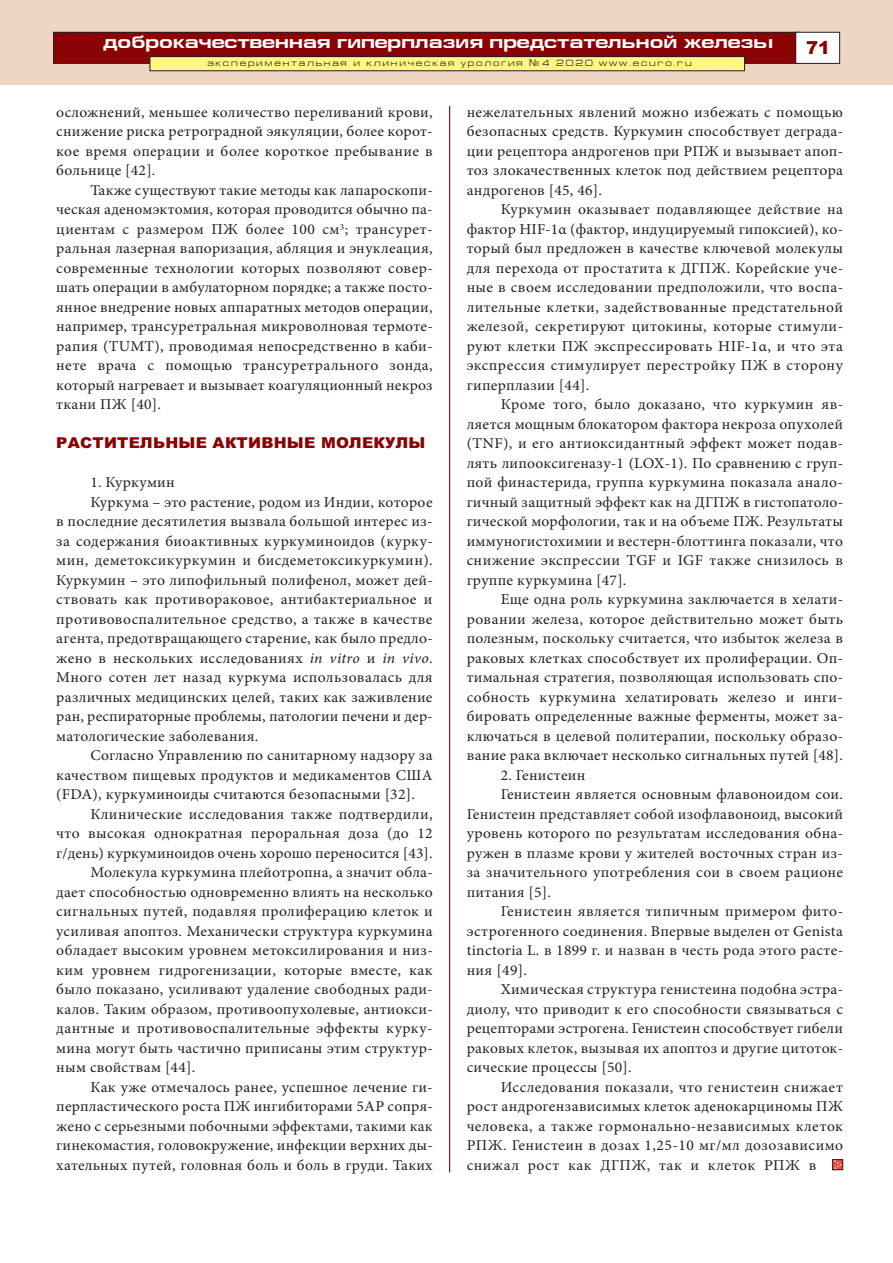
<style>
.page{position:relative;width:893px;height:1263px;background:#fff}
.page>*{position:absolute;margin:0;border:0;box-sizing:border-box;transform-origin:0 0}
.t1{font:700 18px "Europe Ext";color:#fff}
.t2{font:900 18px "Arial";color:#8b0202}
.t3{font:15px/19.5px "Minion Pro";letter-spacing:.015em;color:#231f20;text-align:justify;scale:1.04 1}
.t4{font:900 15px "Arial";letter-spacing:.015em;color:#8b0202;scale:1.04 1}
.t5{font:9px "Europe Ext Normal";letter-spacing:.2em;color:#231f20}
.s1{font-family:"Europe"}
.s2{font-style:italic}
</style>
<div class="page">
<div style="left:832px;top:1159px;width:11px;height:11px;border:1px solid #231f20"></div>
<svg style="left:833px;top:1159px;width:10px;height:10px"></svg>
<hr style="left:449px;top:106px;width:1px;height:1066px;background:#8b0202">
<div style="left:0;top:0;width:893px;height:85px;background:#eed5c4"></div>
<div style="left:54px;top:33px;width:745px;height:30px;background:#8b0202"></div>
<div style="left:53px;top:32px;width:746px;height:32px;border:1px solid #231f20"></div>
<div style="left:796px;top:33px;width:43px;height:30px;background:#fff"></div>
<div style="left:795px;top:32px;width:45px;height:32px;border:1px solid #231f20"></div>
<div style="left:150px;top:57px;width:594px;height:13px;background:#fff685"></div>
<div style="left:150px;top:56px;width:595px;height:15px;border:1px solid #231f20"></div>
<p class="t1" style="left:103px;top:31px;width:672px">доброкачественная гиперплазия предстательной железы</p>
<p class="t5" style="left:207px;top:58px;width:486px">экспериментальная и клиническая урология <span class="s1">¹</span>4 2020 www.ecuro.ru</p>
<p class="t2" style="left:806px;top:37px;width:26px">71</p>
<p class="t3" style="left:56px;top:104px;width:364px">осложнений, меньшее количество переливаний крови, снижение риска ретроградной эякуляции, более корот&shy;кое время операции и более короткое пребывание в больнице [42].</p>
<p class="t3" style="left:56px;top:182px;width:364px;text-indent:34px">Также существуют такие методы как лапароскопи&shy;ческая аденомэктомия, которая проводится обычно па&shy;циентам с размером ПЖ более 100 см<sup>3</sup>; трансурет&shy;ральная лазерная вапоризация, абляция и энуклеация, современные технологии которых позволяют совер&shy;шать операции в амбулаторном порядке; а также посто&shy;янное внедрение новых аппаратных методов операции, например, трансуретральная микроволновая термоте&shy;рапия (TUMT), проводимая непосредственно в каби&shy;нете врача с помощью трансуретрального зонда, который нагревает и вызывает коагуляционный некроз ткани ПЖ [40].</p>
<p class="t4" style="left:56px;top:434px;width:356px">РАСТИТЕЛЬНЫЕ АКТИВНЫЕ МОЛЕКУЛЫ</p>
<p class="t3" style="left:90px;top:474px;width:83px">1. Куркумин</p>
<p class="t3" style="left:56px;top:494px;width:364px;text-indent:34px">Куркума – это растение, родом из Индии, которое в последние десятилетия вызвала большой интерес из&shy;за содержания биоактивных куркуминоидов (курку&shy;мин, деметоксикуркумин и бисдеметоксикуркумин).<br>Куркумин – это липофильный полифенол, может дей&shy;ствовать как противораковое, антибактериальное и противовоспалительное средство, а также в качестве агента, предотвращающего старение, как было предло&shy;жено в нескольких исследованиях <span class="s2">in vitro</span> и <span class="s2">in vivo</span>.<br>Много сотен лет назад куркума использовалась для различных медицинских целей, таких как заживление ран, респираторные проблемы, патологии печени и дер&shy;матологические заболевания.</p>
<p class="t3" style="left:56px;top:747px;width:363px;text-indent:34px">Согласно Управлению по санитарному надзору за качеством пищевых продуктов и медикаментов США (FDA), куркуминоиды считаются безопасными [32].</p>
<p class="t3" style="left:56px;top:806px;width:363px;text-indent:34px">Клинические исследования также подтвердили, что высокая однократная пероральная доза (до 12 г/день) куркуминоидов очень хорошо переносится [43].</p>
<p class="t3" style="left:56px;top:864px;width:364px;text-indent:34px">Молекула куркумина плейотропна, а значит обла&shy;дает способностью одновременно влиять на несколько сигнальных путей, подавляя пролиферацию клеток и усиливая апоптоз. Механически структура куркумина обладает высоким уровнем метоксилирования и низ&shy;ким уровнем гидрогенизации, которые вместе, как было показано, усиливают удаление свободных ради&shy;калов. Таким образом, противоопухолевые, антиокси&shy;дантные и противовоспалительные эффекты курку&shy;мина могут быть частично приписаны этим структур&shy;ным свойствам [44].</p>
<p class="t3" style="left:56px;top:1079px;width:364px;text-indent:34px">Как уже отмечалось ранее, успешное лечение ги&shy;перпластического роста ПЖ ингибиторами 5АР сопря&shy;жено с серьезными побочными эффектами, такими как гинекомастия, головокружение, инфекции верхних ды&shy;хательных путей, головная боль и боль в груди. Таких</p>
<p class="t3" style="left:467px;top:104px;width:364px">нежелательных явлений можно избежать с помощью безопасных средств. Куркумин способствует деграда&shy;ции рецептора андрогенов при РПЖ и вызывает апоп&shy;тоз злокачественных клеток под действием рецептора андрогенов [45, 46].</p>
<p class="t3" style="left:467px;top:201px;width:364px;text-indent:34px">Куркумин оказывает подавляющее действие на фактор HIF-1α (фактор, индуцируемый гипоксией), ко&shy;торый был предложен в качестве ключевой молекулы для перехода от простатита к ДГПЖ. Корейские уче&shy;ные в своем исследовании предположили, что воспа&shy;лительные клетки, задействованные предстательной железой, секретируют цитокины, которые стимули&shy;руют клетки ПЖ экспрессировать HIF-1α, и что эта экспрессия стимулирует перестройку ПЖ в сторону гиперплазии [44].</p>
<p class="t3" style="left:467px;top:396px;width:364px;text-indent:34px">Кроме того, было доказано, что куркумин яв&shy;ляется мощным блокатором фактора некроза опухолей (TNF), и его антиоксидантный эффект может подав&shy;лять липооксигеназу-1 (LOX-1). По сравнению с груп&shy;пой финастерида, группа куркумина показала анало&shy;гичный защитный эффект как на ДГПЖ в гистопатоло&shy;гической морфологии, так и на объеме ПЖ. Результаты иммуногистохимии и вестерн-блоттинга показали, что снижение экспрессии TGF и IGF также снизилось в группе куркумина [47].</p>
<p class="t3" style="left:467px;top:591px;width:364px;text-indent:34px">Еще одна роль куркумина заключается в хелати&shy;ровании железа, которое действительно может быть полезным, поскольку считается, что избыток железа в раковых клетках способствует их пролиферации. Оп&shy;тимальная стратегия, позволяющая использовать спо&shy;собность куркумина хелатировать железо и инги&shy;бировать определенные важные ферменты, может за&shy;ключаться в целевой политерапии, поскольку образо&shy;вание рака включает несколько сигнальных путей [48].</p>
<p class="t3" style="left:501px;top:767px;width:83px">2. Генистеин</p>
<p class="t3" style="left:467px;top:786px;width:364px;text-indent:34px">Генистеин является основным флавоноидом сои.<br>Генистеин представляет собой изофлавоноид, высокий уровень которого по результатам исследования обна&shy;ружен в плазме крови у жителей восточных стран из&shy;за значительного употребления сои в своем рационе питания [5].</p>
<p class="t3" style="left:467px;top:903px;width:364px;text-indent:34px">Генистеин является типичным примером фито&shy;эстрогенного соединения. Впервые выделен от Genista tinctoria L. в 1899 г. и назван в честь рода этого расте&shy;ния [49].</p>
<p class="t3" style="left:467px;top:981px;width:364px;text-indent:34px">Химическая структура генистеина подобна эстра&shy;диолу, что приводит к его способности связываться с рецепторами эстрогена. Генистеин способствует гибели раковых клеток, вызывая их апоптоз и другие цитоток&shy;сические процессы [50].</p>
<p class="t3" style="left:467px;top:1079px;width:363px;text-indent:34px">Исследования показали, что генистеин снижает рост андрогензависимых клеток аденокарциномы ПЖ человека, а также гормонально-независимых клеток РПЖ. Генистеин в дозах 1,25-10 мг/мл дозозависимо снижал рост как ДГПЖ, так и клеток РПЖ в</p>
</div>
